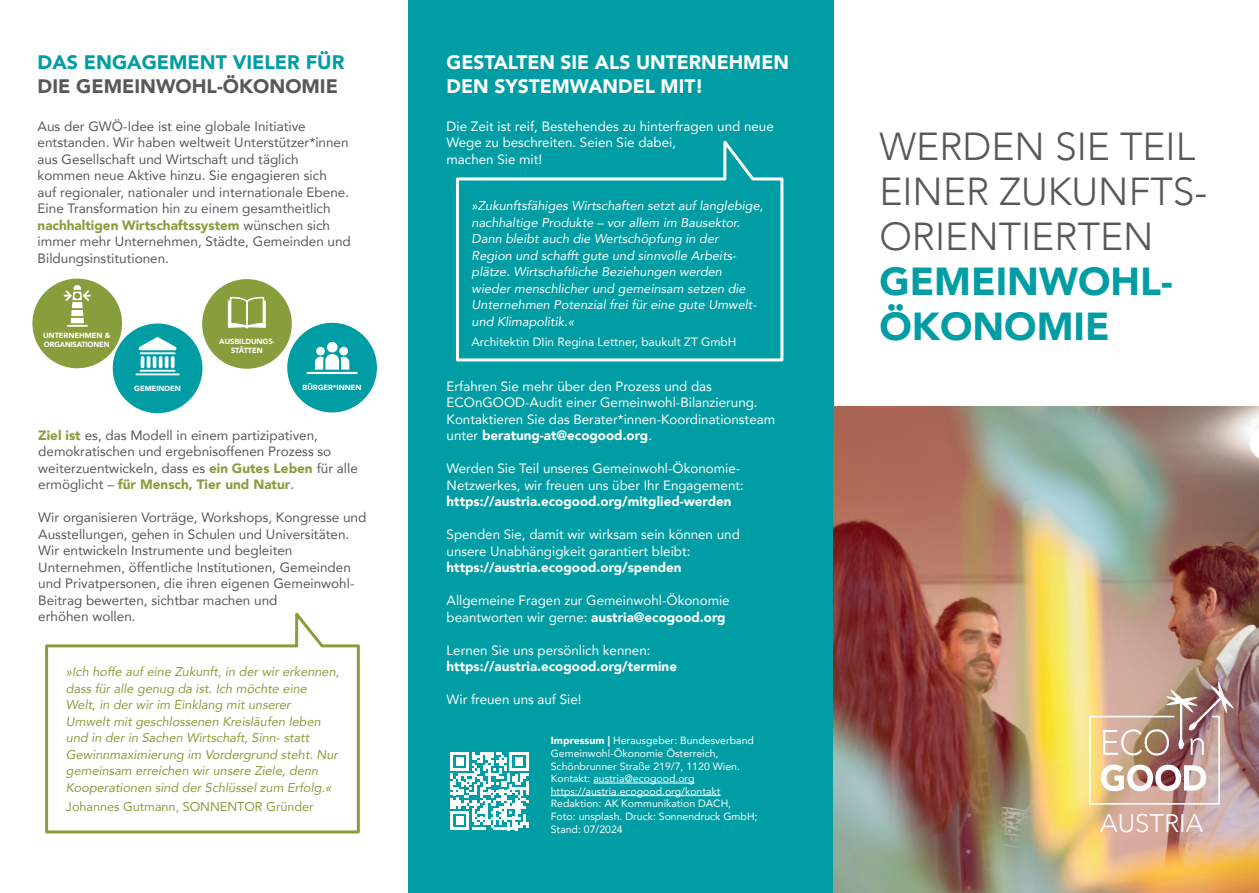
<style>
.page{position:relative;width:1259px;height:893px;background:#fff}
.page>*{position:absolute;margin:0;border:0;box-sizing:border-box;transform-origin:0 0}
.t1{font:300 39px/45px "Avenir";color:#57585a}
.t2{font:900 39px/45px "Avenir";color:#009da5}
.t3{font:300 25.5px "Avenir";color:#fff}
.t4{font:900 19.5px/24px "Avenir";color:#fff}
.t5{font:900 19.5px "Avenir";color:#009da5}
.t6{font:900 19.5px "Avenir";color:#57585a}
.t7{font:13.5px/16.5px "Avenir";color:#57585a}
.t8{font:13.5px/16.5px "Avenir";color:#fff}
.t9{font:900 13.5px "Avenir";color:#fff}
.t10{font:italic 12.75px/16.5px "Avenir";color:#889e3c}
.t11{font:italic 12.75px/16.5px "Avenir";color:#fff}
.t12{font:12.75px "Avenir";color:#889e3c}
.t13{font:12px "Avenir";color:#fff}
.t14{font:10.5px/12.6px "Avenir";color:#fff}
.t15{font:900 7.5px/9px "Avenir";letter-spacing:-.005em;color:#fff;text-align:center}
.s1{font-weight:900;color:#889e3c}
.s2{font-weight:900}
</style>
<div class="page">
<div style="left:408px;top:0;width:425px;height:893px;background:#009da5"></div>
<svg style="left:456px;top:140px;width:328px;height:222px"></svg>
<svg style="left:45px;top:612px;width:315px;height:222px"></svg>
<hr style="left:593px;top:783px;width:101px;height:1px;background:#fff">
<hr style="left:551px;top:795px;width:169px;height:1px;background:#fff">
<div style="left:202px;top:279px;width:90px;height:90px;background:#889e3c;border-radius:50%"></div>
<svg style="left:228px;top:297px;width:38px;height:31px"></svg>
<div style="left:287px;top:323px;width:90px;height:89px;background:#009da5;border-radius:50%"></div>
<hr style="left:307px;top:372px;width:51px;height:2px;background:#fff">
<div style="left:316px;top:347px;width:9px;height:8px;background:#fff;border-radius:50%"></div>
<div style="left:339px;top:347px;width:9px;height:8px;background:#fff;border-radius:50%"></div>
<div style="left:327px;top:342px;width:10px;height:10px;background:#fff;border-radius:50%"></div>
<svg style="left:315px;top:354px;width:34px;height:16px"></svg>
<div style="left:113px;top:323px;width:89px;height:90px;background:#009da5;border-radius:50%"></div>
<hr style="left:140px;top:370px;width:35px;height:2px;background:#fff">
<hr style="left:135px;top:373px;width:45px;height:2px;background:#fff">
<hr style="left:140px;top:352px;width:35px;height:2px;background:#fff">
<svg style="left:139px;top:337px;width:37px;height:13px"></svg>
<svg style="left:141px;top:356px;width:33px;height:12px"></svg>
<div style="left:32px;top:279px;width:90px;height:89px;background:#889e3c;border-radius:50%"></div>
<hr style="left:67px;top:325px;width:21px;height:2px;background:#fff">
<svg style="left:64px;top:285px;width:27px;height:38px"></svg>
<img style="left:833px;top:406px;width:426px;height:487px">
<svg style="left:1089px;top:682px;width:145px;height:123px;background:#c8a897"></svg>
<svg style="left:450px;top:752px;width:78px;height:78px"></svg>
<h3 class="t5" style="left:38px;top:46px;width:308px">DAS ENGAGEMENT VIELER FÜR</h3>
<h3 class="t6" style="left:38px;top:70px;width:302px">DIE GEMEINWOHL-ÖKONOMIE</h3>
<p class="t7" style="left:38px;top:118px;width:315px">Aus der GWÖ-Idee ist eine globale Initiative entstanden. Wir haben weltweit Unterstützer*innen aus Gesellschaft und Wirtschaft und täglich kommen neue Aktive hinzu. Sie engagieren sich<br>auf regionaler, nationaler und internationale Ebene.<br>Eine Transformation hin zu einem gesamtheitlich <span class="s1">nachhaltigen Wirtschaftssystem</span> wünschen sich immer mehr Unternehmen, Städte, Gemeinden und Bildungsinstitutionen.</p>
<p class="t15" style="left:43px;top:331px;width:69px;text-align:left">UNTERNEHMEN &amp;<br>ORGANISATIONEN</p>
<p class="t15" style="left:219px;top:337px;width:57px">AUSBILDUNGS-<br>STÄTTEN</p>
<p class="t15" style="left:134px;top:383px;width:48px">GEMEINDEN</p>
<p class="t15" style="left:303px;top:383px;width:60px">BÜRGER*INNEN</p>
<p class="t7" style="left:38px;top:427px;width:321px"><span class="s1">Ziel ist</span> es, das Modell in einem partizipativen, demokratischen und ergebnisoffenen Prozess so weiterzuentwickeln, dass es <span class="s1">ein Gutes Leben</span> für alle ermöglicht – <span class="s1">für Mensch, Tier und Natur</span>.</p>
<p class="t7" style="left:38px;top:509px;width:329px">Wir organisieren Vorträge, Workshops, Kongresse und Ausstellungen, gehen in Schulen und Universitäten.<br>Wir entwickeln Instrumente und begleiten Unternehmen, öffentliche Institutionen, Gemeinden und Privatpersonen, die ihren eigenen Gemeinwohl-Beitrag bewerten, sichtbar machen und<br>erhöhen wollen.</p>
<p class="t10" style="left:66px;top:663px;width:275px">»Ich hoffe auf eine Zukunft, in der wir erkennen, dass für alle genug da ist. Ich möchte eine Welt, in der wir im Einklang mit unserer<br>Umwelt mit geschlossenen Kreisläufen leben und in der in Sachen Wirtschaft, Sinn- statt Gewinnmaximierung im Vordergrund steht. Nur gemeinsam erreichen wir unsere Ziele, denn Kooperationen sind der Schlüssel zum Erfolg.«</p>
<p class="t12" style="left:66px;top:796px;width:249px">Johannes Gutmann, SONNENTOR Gründer</p>
<h3 class="t4" style="left:446px;top:50px;width:344px">GESTALTEN SIE ALS UNTERNEHMEN<br>DEN SYSTEMWANDEL MIT!</h3>
<p class="t8" style="left:446px;top:118px;width:329px">Die Zeit ist reif, Bestehendes zu hinterfragen und neue<br>Wege zu beschreiten. Seien Sie dabei,<br>machen Sie mit!</p>
<h1 class="t1" style="left:879px;top:124px;width:329px">WERDEN SIE TEIL<br>EINER ZUKUNFTS-<br>ORIENTIERTEN</h1>
<h1 class="t2" style="left:879px;top:258px;width:295px">GEMEINWOHL-<br>ÖKONOMIE</h1>
<p class="t11" style="left:471px;top:198px;width:293px">»Zukunftsfähiges Wirtschaften setzt auf langlebige, nachhaltige Produkte – vor allem im Bausektor.<br>Dann bleibt auch die Wertschöpfung in der<br>Region und schafft gute und sinnvolle Arbeits&shy;plätze. Wirtschaftliche Beziehungen werden wieder menschlicher und gemeinsam setzen die Unternehmen Potenzial frei für eine gute Umwelt&shy;und Klimapolitik.«</p>
<p class="t13" style="left:471px;top:332px;width:266px">Architektin DIin Regina Lettner, baukult ZT GmbH</p>
<p class="t8" style="left:446px;top:378px;width:330px">Erfahren Sie mehr über den Prozess und das ECOnGOOD-Audit einer Gemeinwohl-Bilanzierung.<br>Kontaktieren Sie das Berater*innen-Koordinationsteam unter <span class="s2">beratung-at@ecogood.org</span>.</p>
<p class="t8" style="left:446px;top:460px;width:299px">Werden Sie Teil unseres Gemeinwohl-Ökonomie-<br>Netzwerkes, wir freuen uns über Ihr Engagement:</p>
<p class="t9" style="left:446px;top:490px;width:286px">https://austria.ecogood.org/mitglied-werden</p>
<p class="t8" style="left:446px;top:526px;width:295px">Spenden Sie, damit wir wirksam sein können und unsere Unabhängigkeit garantiert bleibt:</p>
<p class="t9" style="left:446px;top:556px;width:236px">https://austria.ecogood.org/spenden</p>
<p class="t8" style="left:446px;top:592px;width:285px">Allgemeine Fragen zur Gemeinwohl-Ökonomie beantworten wir gerne: <span class="s2">austria@ecogood.org</span></p>
<p class="t8" style="left:446px;top:642px;width:205px">Lernen Sie uns persönlich kennen:</p>
<p class="t9" style="left:446px;top:655px;width:232px">https://austria.ecogood.org/termine</p>
<p class="t8" style="left:446px;top:691px;width:136px">Wir freuen uns auf Sie!</p>
<p class="t14" style="left:551px;top:734px;width:208px"><span class="s2">Impressum |</span> Herausgeber: Bundesverband Gemeinwohl-Ökonomie Österreich, Schönbrunner Straße 219/7, 1120 Wien.<br>Kontakt: austria@ecogood.org https://austria.ecogood.org/kontakt Redaktion: AK Kommunikation DACH, Foto: unsplash. Druck: Sonnendruck GmbH; Stand: 07/2024</p>
<h2 class="t3" style="left:1100px;top:808px;width:104px">AUSTRIA</h2>
</div>
